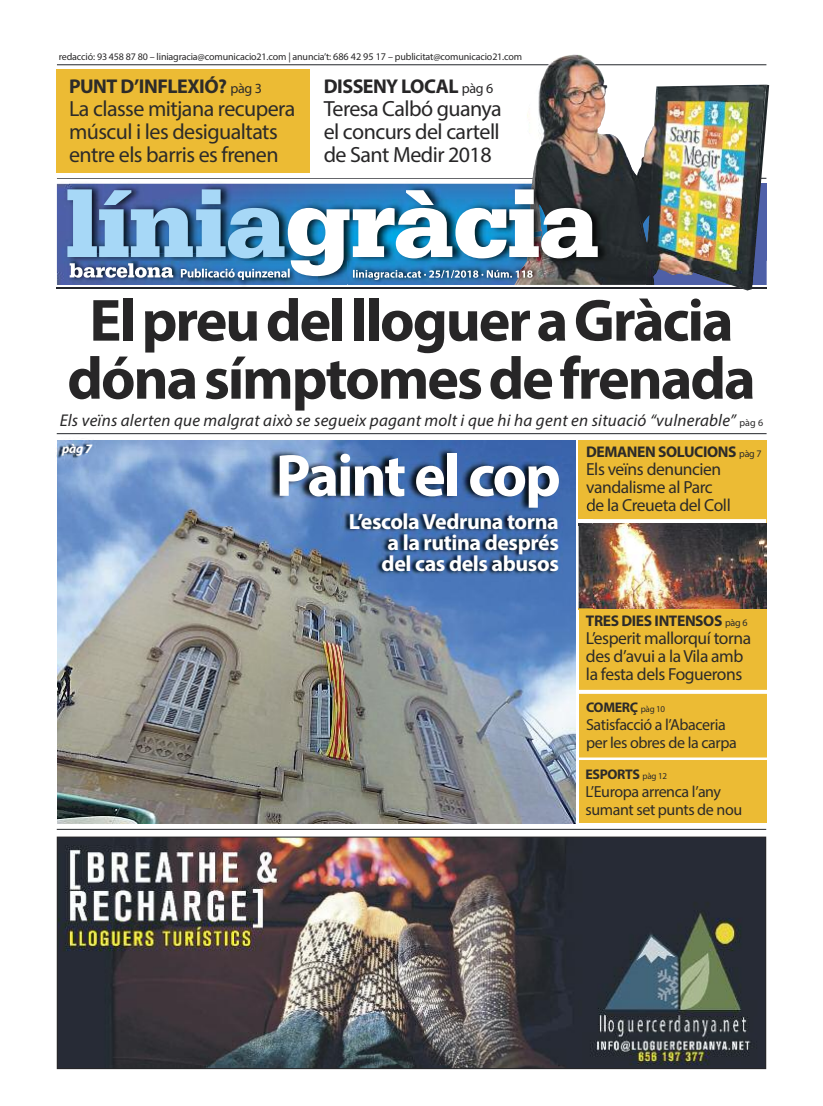
<style>
.page{position:relative;width:823px;height:1106px;background:#fff}
.page>*{position:absolute;margin:0;border:0;box-sizing:border-box;transform-origin:0 0}
.t1{font:900 100px "Serifa";letter-spacing:-.015em;color:#fff}
.t2{font:700 60px/58px "Myriad Pro";letter-spacing:-.035em;color:#272627;text-align:center}
.t3{font:700 60px "Myriad Pro";letter-spacing:-.035em;color:#fff}
.t4{font:22px/23px "Myriad Pro";letter-spacing:-.025em;color:#2d2b29}
.t5{font:700 22px/21px "Myriad Pro";letter-spacing:-.02em;color:#fff;text-align:justify}
.t6{font:22px/23px "Myriad Pro";letter-spacing:-.025em;color:#272627;text-align:justify}
.t7{font:700 20px "Myriad Pro";letter-spacing:-.025em;color:#2d2b29}
.t8{font:700 20px "Myriad Pro";letter-spacing:-.025em;color:#272627}
.t9{font:17.5px/18px "Myriad Pro";letter-spacing:-.025em;color:#2d2b29}
.t10{font:italic 17px "Myriad Pro";letter-spacing:.01em;color:#272627}
.t11{font:16px/18px "Myriad Pro";letter-spacing:-.025em;color:#2d2b29}
.t12{font:700 15.5px "Myriad Pro";letter-spacing:-.025em;color:#2d2b29}
.t13{font:700 14px "Myriad Pro";letter-spacing:-.025em;color:#2d2b29}
.t14{font:italic 700 13px "Myriad Pro";color:#fff}
.t15{font:10px "Myriad Pro";letter-spacing:-.015em;color:#272627}
.s1{font-size:10.2px}
.s2{font-weight:400;font-size:14px}
.s3{color:#a7d8f7}
.s4{font-style:normal;font-size:10px}
.s5{font-weight:400;font-size:10px}
.s6{font-weight:400;font-size:9px}
</style>
<div class="page">
<hr style="left:57px;top:829px;width:708px;height:1px;background:#23262b">
<img style="left:59px;top:838px;width:704px;height:229px">
<div style="left:57px;top:836px;width:708px;height:233px;border:1px solid #272627"></div>
<hr style="left:57px;top:64px;width:709px;height:1px;background:#23262b">
<img style="left:514px;top:54px;width:254px;height:231px">
<img style="left:645px;top:261px;width:123px;height:28px">
<img style="left:645px;top:288px;width:121px;height:1px">
<img style="left:754px;top:261px;width:12px;height:24px">
<img style="left:645px;top:261px;width:109px;height:24px">
<img style="left:534px;top:287px;width:111px;height:1px">
<img style="left:56px;top:165px;width:478px;height:124px">
<img style="left:57px;top:178px;width:469px;height:1px">
<img style="left:57px;top:184px;width:474px;height:101px">
<img style="left:526px;top:165px;width:119px;height:96px">
<img style="left:347px;top:288px;width:298px;height:1px">
<img style="left:514px;top:261px;width:12px;height:24px">
<img style="left:353px;top:270px;width:63px;height:10px">
<img style="left:171px;top:262px;width:146px;height:26px">
<img style="left:171px;top:288px;width:146px;height:1px">
<img style="left:181px;top:269px;width:86px;height:11px">
<img style="left:64px;top:262px;width:107px;height:27px">
<img style="left:64px;top:253px;width:156px;height:9px">
<img style="left:70px;top:263px;width:103px;height:15px">
<hr style="left:57px;top:433px;width:709px;height:1px;background:#23262b">
<div style="left:578px;top:440px;width:187px;height:383px;background:#ecbb34"></div>
<svg style="left:592px;top:519px;width:173px;height:4px"></svg>
<svg style="left:578px;top:690px;width:189px;height:4px"></svg>
<img style="left:592px;top:523px;width:173px;height:85px">
<div style="left:57px;top:69px;width:253px;height:104px;background:#ecbb34"></div>
<hr style="left:577px;top:757px;width:197px;height:3px;background:#fff">
<img style="left:703px;top:274px;width:49px;height:16px">
<img style="left:57px;top:440px;width:517px;height:383px">
<img style="left:57px;top:440px;width:91px;height:36px">
<img style="left:574px;top:440px;width:2px;height:62px">
<img style="left:193px;top:440px;width:381px;height:62px">
<img style="left:193px;top:502px;width:81px;height:24px">
<img style="left:274px;top:502px;width:302px;height:107px">
<svg style="left:578px;top:608px;width:14px;height:1px"></svg>
<img style="left:578px;top:526px;width:14px;height:82px">
<svg style="left:586px;top:502px;width:6px;height:9px"></svg>
<svg style="left:578px;top:519px;width:14px;height:7px"></svg>
<svg style="left:527px;top:502px;width:12px;height:5px"></svg>
<p class="t15" style="left:59px;top:53px;width:464px">redacció: 93 458 87 80 – liniagracia@comunicacio21.com | anuncia’t: <span class="s1">686 42 95 17</span> – publicitat@comunicacio21.com</p>
<p class="t7" style="left:69px;top:79px;width:194px">PUNT D’INFLEXIÓ? <span class="s2">pàg 3</span></p>
<p class="t4" style="left:69px;top:99px;width:228px">La classe mitjana recupera múscul i les desigualtats entre els barris es frenen</p>
<p class="t8" style="left:323px;top:79px;width:171px">DISSENY LOCAL <span class="s2">pàg 6</span></p>
<p class="t6" style="left:323px;top:99px;width:179px">Teresa Calbó guanya el concurs del cartell de Sant Medir 2018</p>
<h1 class="t1" style="left:65px;top:189px;width:536px"><span class="s3">línia</span>gràcia</h1>
<h2 class="t2" style="left:67px;top:296px;width:689px">ElpreudelllogueraGràcia dónasímptomesdefrenada</h2>
<p class="t10" style="left:60px;top:414px;width:704px">Els veïns alerten que malgrat això se segueix pagant molt i que hi ha gent en situació “vulnerable” <span class="s4">pàg 6</span></p>
<p class="t14" style="left:62px;top:444px;width:31px">pàg 7</p>
<h2 class="t3" style="left:275px;top:453px;width:286px">Paint el cop</h2>
<p class="t5" style="left:381px;top:513px;width:179px;text-indent:-33px">L’escolaVedruna torna a la rutina després del cas dels abusos</p>
<p class="t12" style="left:585px;top:446px;width:177px">DEMANEN SOLUCIONS <span class="s5">pàg 7</span></p>
<p class="t9" style="left:585px;top:461px;width:146px">Els veïns denuncien vandalisme al Parc de la Creueta del Coll</p>
<p class="t12" style="left:585px;top:615px;width:163px">TRES DIES INTENSOS <span class="s5">pàg 6</span></p>
<p class="t9" style="left:585px;top:630px;width:167px">L’esperit mallorquí torna des d’avui a laVila amb la festa dels Foguerons</p>
<p class="t13" style="left:585px;top:702px;width:81px">COMERÇ <span class="s6">pàg 10</span></p>
<p class="t11" style="left:585px;top:716px;width:152px">Satisfacció a l’Abaceria per les obres de la carpa</p>
<p class="t13" style="left:585px;top:768px;width:83px">ESPORTS <span class="s6">pàg 12</span></p>
<p class="t11" style="left:585px;top:783px;width:158px">L’Europa arrenca l’any sumant set punts de nou</p>
</div>
